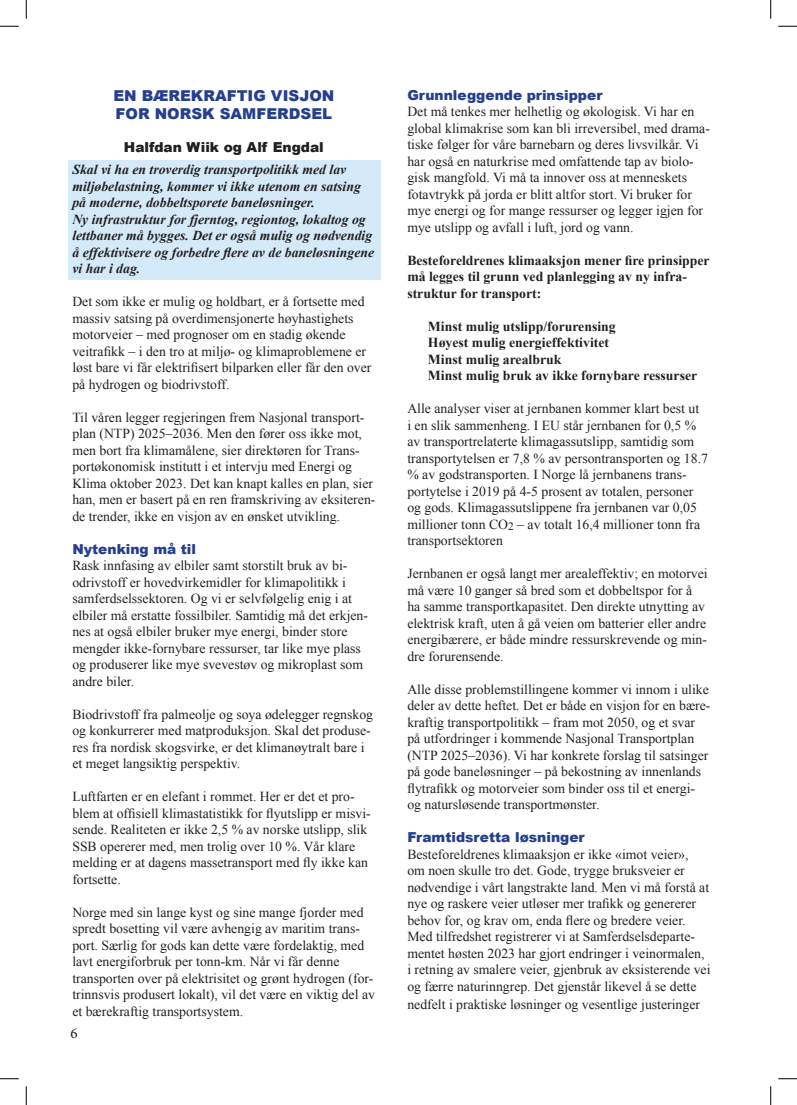
<style>
.page{position:relative;width:797px;height:1105px;background:#fff}
.page>*{position:absolute;margin:0;border:0;box-sizing:border-box;transform-origin:0 0}
.t1{font:900 15px/18px "Arial";color:#253f8e}
.t2{font:15px "Minion Pro";color:#231f20}
.t3{font:13.75px/16.5px "Times New Roman";color:#231f20}
.t4{font:italic 700 13.75px/16.5px "Times New Roman";color:#231f20}
.t5{font:700 13.75px/16.5px "Times New Roman";color:#231f20}
.t6{font:900 13.75px "Arial";color:#253f8e}
.t7{font:900 13.75px "Arial";color:#231f20}
</style>
<div class="page">
<div style="left:68px;top:160px;width:313px;height:120px;background:#d4eaf8"></div>
<svg style="left:0;top:25px;width:19px;height:2px"></svg>
<svg style="left:778px;top:25px;width:19px;height:2px"></svg>
<svg style="left:0;top:1078px;width:19px;height:1px"></svg>
<svg style="left:778px;top:1078px;width:19px;height:1px"></svg>
<svg style="left:25px;top:0;width:2px;height:19px"></svg>
<svg style="left:25px;top:1086px;width:2px;height:19px"></svg>
<svg style="left:770px;top:0;width:1px;height:19px"></svg>
<svg style="left:770px;top:1086px;width:1px;height:19px"></svg>
<p class="t1" style="left:113px;top:86px;width:222px">EN BÆREKRAFTIG VISJON<br>FOR NORSK SAMFERDSEL</p>
<p class="t7" style="left:124px;top:137px;width:201px">Halfdan Wiik og Alf Engdal</p>
<p class="t4" style="left:72px;top:161px;width:303px">Skal vi ha en troverdig transportpolitikk med lav miljøbelastning, kommer vi ikke utenom en satsing på moderne, dobbeltsporete baneløsninger.<br>Ny infrastruktur for fjerntog, regiontog, lokaltog og lettbaner må bygges. Det er også mulig og nødvendig å effektivisere og forbedre flere av de baneløsningene vi har i dag.</p>
<p class="t3" style="left:72px;top:293px;width:300px">Det som ikke er mulig og holdbart, er å fortsette med massiv satsing på overdimensjonerte høyhastighets motorveier – med prognoser om en stadig økende veitrafikk – i den tro at miljø- og klimaproblemene er løst bare vi får elektrifisert bilparken eller får den over på hydrogen og biodrivstoff.</p>
<p class="t3" style="left:72px;top:409px;width:304px">Til våren legger regjeringen frem Nasjonal transport&shy;plan (NTP) 2025–2036. Men den fører oss ikke mot, men bort fra klimamålene, sier direktøren for Trans&shy;portøkonomisk institutt i et intervju med Energi og Klima oktober 2023. Det kan knapt kalles en plan, sier han, men er basert på en ren framskriving av eksiteren&shy;de trender, ikke en visjon av en ønsket utvikling.</p>
<p class="t6" style="left:72px;top:539px;width:125px">Nytenking må til</p>
<p class="t3" style="left:72px;top:557px;width:297px">Rask innfasing av elbiler samt storstilt bruk av bi&shy;odrivstoff er hovedvirkemidler for klimapolitikk i samferdselssektoren. Og vi er selvfølgelig enig i at elbiler må erstatte fossilbiler. Samtidig må det erkjen&shy;nes at også elbiler bruker mye energi, binder store mengder ikke-fornybare ressurser, tar like mye plass og produserer like mye svevestøv og mikroplast som andre biler.</p>
<p class="t3" style="left:72px;top:706px;width:302px">Biodrivstoff fra palmeolje og soya ødelegger regnskog og konkurrerer med matproduksjon. Skal det produse&shy;res fra nordisk skogsvirke, er det klimanøytralt bare i et meget langsiktig perspektiv.</p>
<p class="t3" style="left:72px;top:788px;width:300px">Luftfarten er en elefant i rommet. Her er det et pro&shy;blem at offisiell klimastatistikk for flyutslipp er misvi&shy;sende. Realiteten er ikke 2,5 % av norske utslipp, slik SSB opererer med, men trolig over 10 %. Vår klare melding er at dagens massetransport med fly ikke kan fortsette.</p>
<p class="t3" style="left:72px;top:904px;width:304px">Norge med sin lange kyst og sine mange fjorder med spredt bosetting vil være avhengig av maritim trans&shy;port. Særlig for gods kan dette være fordelaktig, med lavt energiforbruk per tonn-km. Når vi får denne transporten over på elektrisitet og grønt hydrogen (for&shy;trinnsvis produsert lokalt), vil det være en viktig del av et bærekraftig transportsystem.</p>
<p class="t2" style="left:71px;top:1023px;width:9px">6</p>
<p class="t6" style="left:407px;top:85px;width:196px">Grunnleggende prinsipper</p>
<p class="t3" style="left:407px;top:103px;width:304px">Det må tenkes mer helhetlig og økologisk. Vi har en global klimakrise som kan bli irreversibel, med drama&shy;tiske følger for våre barnebarn og deres livsvilkår. Vi har også en naturkrise med omfattende tap av biolo&shy;gisk mangfold. Vi må ta innover oss at menneskets fotavtrykk på jorda er blitt altfor stort. Vi bruker for mye energi og for mange ressurser og legger igjen for mye utslipp og avfall i luft, jord og vann.</p>
<p class="t5" style="left:407px;top:252px;width:304px">Besteforeldrenes klimaaksjon mener fire prinsipper må legges til grunn ved planlegging av ny infra&shy;struktur for transport:</p>
<p class="t5" style="left:428px;top:318px;width:271px">Minst mulig utslipp/forurensing<br>Høyest mulig energieffektivitet<br>Minst mulig arealbruk<br>Minst mulig bruk av ikke fornybare ressurser</p>
<p class="t3" style="left:407px;top:400px;width:302px">Alle analyser viser at jernbanen kommer klart best ut<br>i en slik sammenheng. I EU står jernbanen for 0,5 % av transportrelaterte klimagassutslipp, samtidig som transportytelsen er 7,8 % av persontransporten og 18.7 % av godstransporten. I Norge lå jernbanens trans&shy;portytelse i 2019 på 4-5 prosent av totalen, personer og gods. Klimagassutslippene fra jernbanen var 0,05 millioner tonn CO<sub>2</sub> – av totalt 16,4 millioner tonn fra transportsektoren</p>
<p class="t3" style="left:407px;top:565px;width:302px">Jernbanen er også langt mer arealeffektiv; en motorvei må være 10 ganger så bred som et dobbeltspor for å ha samme transportkapasitet. Den direkte utnytting av elektrisk kraft, uten å gå veien om batterier eller andre energibærere, er både mindre ressurskrevende og min&shy;dre forurensende.</p>
<p class="t3" style="left:407px;top:681px;width:304px">Alle disse problemstillingene kommer vi innom i ulike deler av dette heftet. Det er både en visjon for en bære&shy;kraftig transportpolitikk – fram mot 2050, og et svar på utfordringer i kommende Nasjonal Transportplan (NTP 2025–2036). Vi har konkrete forslag til satsinger på gode baneløsninger – på bekostning av innenlands flytrafikk og motorveier som binder oss til et energi&shy;og natursløsende transportmønster.</p>
<p class="t6" style="left:407px;top:827px;width:179px">Framtidsretta løsninger</p>
<p class="t3" style="left:407px;top:846px;width:304px">Besteforeldrenes klimaaksjon er ikke «imot veier»,<br>om noen skulle tro det. Gode, trygge bruksveier er nødvendige i vårt langstrakte land. Men vi må forstå at nye og raskere veier utløser mer trafikk og genererer behov for, og krav om, enda flere og bredere veier.<br>Med tilfredshet registrerer vi at Samferdselsdeparte&shy;mentet høsten 2023 har gjort endringer i veinormalen, i retning av smalere veier, gjenbruk av eksisterende vei og færre naturinngrep. Det gjenstår likevel å se dette</p>
<p class="t3" style="left:407px;top:996px;width:294px">nedfelt i praktiske løsninger og vesentlige justeringer</p>
</div>
